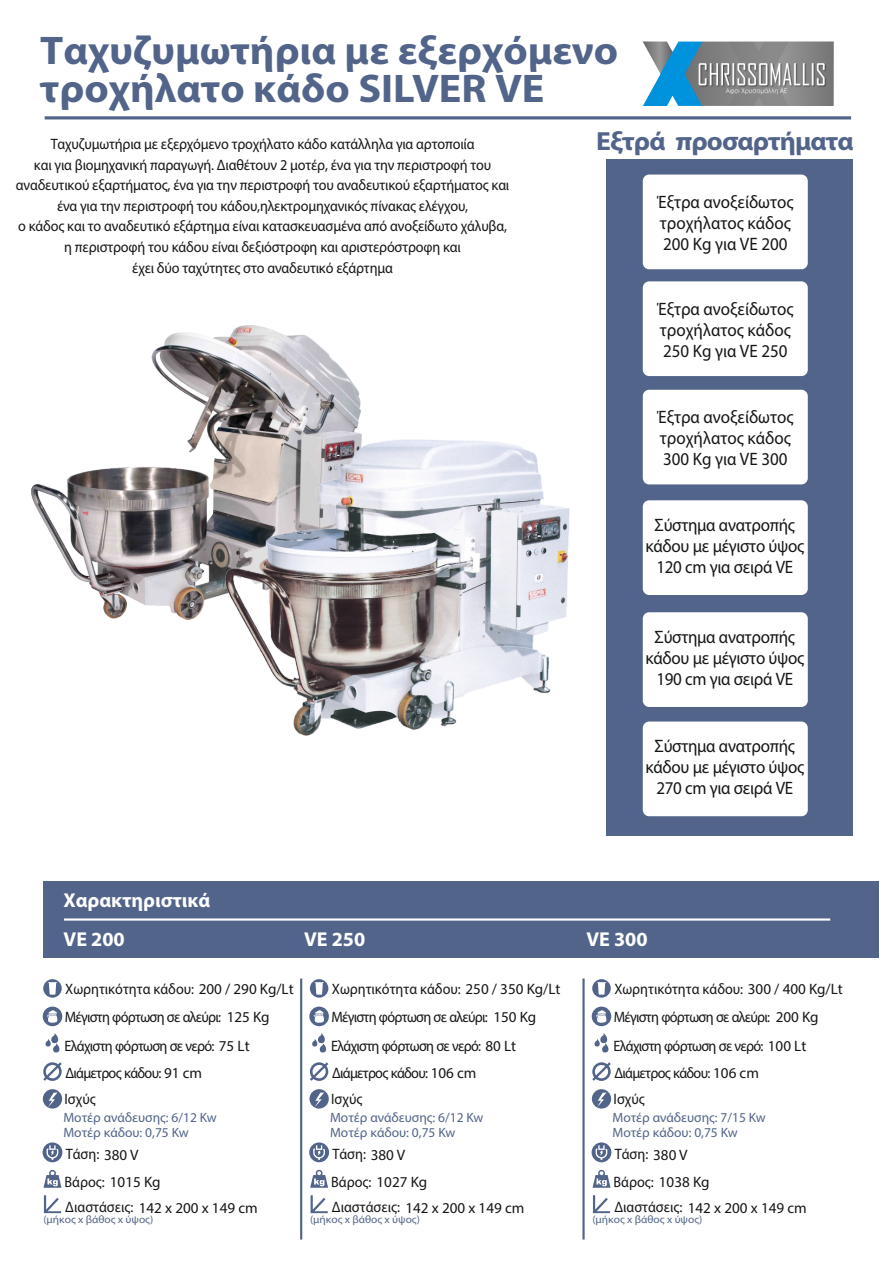
<style>
.page{position:relative;width:893px;height:1263px;background:#fff}
.page>*{position:absolute;margin:0;border:0;box-sizing:border-box;transform-origin:0 0}
.t1{font:700 40.05px/38.4px "Myriad Pro";color:#52648a;scale:1.05 1}
.t2{font:700 26.25px "Myriad Pro";letter-spacing:-.03em;color:#52648a;scale:1.05 1}
.t3{font:700 20.1px "Myriad Pro";color:#fff}
.t4{font:18px/21.1px "Myriad Pro";letter-spacing:-.02em;color:#151616;text-align:center;scale:.94 1}
.t5{font:18px/21.1px "Myriad Pro";color:#151616;scale:.94 1}
.t6{font:15.15px/20.5px "Myriad Pro";letter-spacing:-.01em;color:#151616;text-align:center;scale:.94 1}
.t7{font:15.15px/28.7px "Myriad Pro";letter-spacing:-.05em;color:#151616;scale:.94 1}
.t8{font:13.5px/14.9px "Myriad Pro";color:#52648a}
.t9{font:10.8px "Myriad Pro";color:#52648a;scale:1.06 1}
</style>
<div class="page">
<hr style="left:45px;top:116px;width:806px;height:3px;background:#52648a">
<div style="left:43px;top:881px;width:835px;height:76px;background:#52648a"></div>
<img style="left:643px;top:41px;width:191px;height:65px">
<svg style="left:44px;top:1195px;width:17px;height:18px"></svg>
<svg style="left:44px;top:1170px;width:17px;height:18px"></svg>
<svg style="left:43px;top:1142px;width:19px;height:20px"></svg>
<svg style="left:47px;top:1145px;width:11px;height:15px"></svg>
<svg style="left:43px;top:979px;width:19px;height:19px"></svg>
<svg style="left:48px;top:982px;width:9px;height:13px"></svg>
<div style="left:43px;top:1089px;width:19px;height:19px;background:#52648a;border-radius:50%"></div>
<svg style="left:48px;top:1092px;width:9px;height:15px"></svg>
<svg style="left:46px;top:1033px;width:13px;height:19px"></svg>
<div style="left:43px;top:1006px;width:19px;height:20px;background:#52648a;border-radius:50%"></div>
<svg style="left:47px;top:1010px;width:10px;height:13px"></svg>
<hr style="left:300px;top:978px;width:3px;height:261px;background:#52648a">
<svg style="left:64px;top:918px;width:766px;height:3px;background:#cdd2dd"></svg>
<svg style="left:43px;top:1062px;width:19px;height:19px"></svg>
<svg style="left:310px;top:1195px;width:18px;height:18px"></svg>
<svg style="left:310px;top:1170px;width:18px;height:18px"></svg>
<svg style="left:309px;top:1142px;width:20px;height:20px"></svg>
<svg style="left:313px;top:1145px;width:12px;height:15px"></svg>
<div style="left:310px;top:979px;width:18px;height:19px;background:#52648a;border-radius:50%"></div>
<svg style="left:314px;top:982px;width:10px;height:13px"></svg>
<div style="left:309px;top:1089px;width:20px;height:19px;background:#52648a;border-radius:50%"></div>
<svg style="left:315px;top:1092px;width:9px;height:15px"></svg>
<svg style="left:312px;top:1033px;width:14px;height:19px"></svg>
<svg style="left:309px;top:1006px;width:20px;height:20px"></svg>
<svg style="left:313px;top:1010px;width:11px;height:13px"></svg>
<svg style="left:310px;top:1062px;width:18px;height:19px"></svg>
<img style="left:31px;top:326px;width:329px;height:294px">
<img style="left:205px;top:395px;width:364px;height:340px">
<hr style="left:582px;top:978px;width:3px;height:261px;background:#52648a">
<svg style="left:593px;top:1195px;width:17px;height:18px"></svg>
<svg style="left:592px;top:1170px;width:18px;height:18px"></svg>
<svg style="left:592px;top:1142px;width:19px;height:20px"></svg>
<svg style="left:596px;top:1145px;width:11px;height:15px"></svg>
<svg style="left:592px;top:979px;width:19px;height:19px"></svg>
<svg style="left:597px;top:982px;width:9px;height:13px"></svg>
<div style="left:592px;top:1089px;width:19px;height:19px;background:#52648a;border-radius:50%"></div>
<svg style="left:597px;top:1092px;width:9px;height:15px"></svg>
<svg style="left:594px;top:1033px;width:14px;height:19px"></svg>
<div style="left:592px;top:1006px;width:19px;height:20px;background:#52648a;border-radius:50%"></div>
<svg style="left:596px;top:1010px;width:10px;height:13px"></svg>
<svg style="left:592px;top:1062px;width:19px;height:19px"></svg>
<div style="left:606px;top:159px;width:247px;height:677px;background:#52648a"></div>
<div style="left:640px;top:497px;width:171px;height:101px;background:#fff;border:3px solid #52648a;border-radius:8px"></div>
<div style="left:640px;top:171px;width:171px;height:101px;background:#fff;border:3px solid #52648a;border-radius:8px"></div>
<div style="left:640px;top:278px;width:171px;height:101px;background:#fff;border:3px solid #52648a;border-radius:8px"></div>
<div style="left:640px;top:387px;width:171px;height:101px;background:#fff;border:3px solid #52648a;border-radius:8px"></div>
<div style="left:640px;top:609px;width:171px;height:101px;background:#fff;border:3px solid #52648a;border-radius:8px"></div>
<div style="left:640px;top:718px;width:171px;height:101px;background:#fff;border:3px solid #52648a;border-radius:8px"></div>
<h1 class="t1" style="left:40px;top:34px;width:552px">Ταχυζυμωτήρια με εξερχόμενο τροχήλατο κάδο SILVER VE</h1>
<h2 class="t2" style="left:596px;top:130px;width:247px">Εξτρά προσαρτήματα</h2>
<p class="t6" style="left:16px;top:135px;width:526px">Tαχυζυμωτήρια με εξερχόμενο τροχήλατο κάδο κατάλληλα για αρτοποιία<br>και για βιομηχανική παραγωγή. Διαθέτουν 2 μοτέρ, ένα για την περιστροφή του αναδευτικού εξαρτήματος, ένα για την περιστροφή του αναδευτικού εξαρτήματος και ένα για την περιστροφή του κάδου,ηλεκτρομηχανικός πίνακας ελέγχου,<br>ο κάδος και το αναδευτικό εξάρτημα είναι κατασκευασμένα από ανοξείδωτο χάλυβα, η περιστροφή του κάδου είναι δεξιόστροφη και αριστερόστροφη και<br>έχει δύο ταχύτητες στο αναδευτικό εξάρτημα</p>
<p class="t5" style="left:657px;top:193px;width:146px">Έξτρα ανοξείδωτος τροχήλατος κάδος<br>200 Kg για VE 200</p>
<p class="t5" style="left:657px;top:300px;width:146px">Έξτρα ανοξείδωτος τροχήλατος κάδος<br>250 Kg για VE 250</p>
<p class="t5" style="left:657px;top:408px;width:146px">Έξτρα ανοξείδωτος τροχήλατος κάδος<br>300 Kg για VE 300</p>
<p class="t4" style="left:645px;top:516px;width:170px">Σύστημα ανατροπής κάδου με μέγιστο ύψος<br>120 cm για σειρά VE</p>
<p class="t4" style="left:645px;top:628px;width:170px">Σύστημα ανατροπής κάδου με μέγιστο ύψος<br>190 cm για σειρά VE</p>
<p class="t4" style="left:645px;top:737px;width:170px">Σύστημα ανατροπής κάδου με μέγιστο ύψος<br>270 cm για σειρά VE</p>
<h3 class="t3" style="left:64px;top:891px;width:148px">Χαρακτηριστικά</h3>
<h3 class="t3" style="left:64px;top:931px;width:63px">VE 200</h3>
<h3 class="t3" style="left:304px;top:931px;width:63px">VE 250</h3>
<h3 class="t3" style="left:586px;top:931px;width:63px">VE 300</h3>
<p class="t7" style="left:65px;top:975px;width:245px">Χωρητικότητα κάδου: 200 / 290 Kg/Lt<br>Μέγιστη φόρτωση σε αλεύρι: 125 Kg<br>Ελάχιστη φόρτωση σε νερό: 75 Lt</p>
<p class="t7" style="left:65px;top:1059px;width:147px">Διάμετρος κάδου: 91 cm</p>
<p class="t8" style="left:63px;top:1111px;width:155px">Μοτέρ ανάδευσης: 6/12 Kw<br>Μοτέρ κάδου: 0,75 Kw</p>
<p class="t6" style="left:65px;top:1089px;width:35px">Ισχύς</p>
<p class="t7" style="left:331px;top:975px;width:245px">Χωρητικότητα κάδου: 250 / 350 Kg/Lt<br>Μέγιστη φόρτωση σε αλεύρι: 150 Kg<br>Ελάχιστη φόρτωση σε νερό: 80 Lt</p>
<p class="t7" style="left:332px;top:1059px;width:155px">Διάμετρος κάδου: 106 cm</p>
<p class="t8" style="left:330px;top:1111px;width:155px">Μοτέρ ανάδευσης: 6/12 Kw<br>Μοτέρ κάδου: 0,75 Kw</p>
<p class="t6" style="left:331px;top:1089px;width:35px">Ισχύς</p>
<p class="t7" style="left:614px;top:975px;width:245px">Χωρητικότητα κάδου: 300 / 400 Kg/Lt<br>Μέγιστη φόρτωση σε αλεύρι: 200 Kg<br>Ελάχιστη φόρτωση σε νερό: 100 Lt</p>
<p class="t7" style="left:614px;top:1059px;width:155px">Διάμετρος κάδου: 106 cm</p>
<p class="t8" style="left:612px;top:1111px;width:155px">Μοτέρ ανάδευσης: 7/15 Kw<br>Μοτέρ κάδου: 0,75 Kw</p>
<p class="t6" style="left:614px;top:1089px;width:35px">Ισχύς</p>
<p class="t6" style="left:66px;top:1145px;width:79px">Τάση: 380 V</p>
<p class="t6" style="left:332px;top:1145px;width:79px">Τάση: 380 V</p>
<p class="t6" style="left:615px;top:1145px;width:79px">Τάση: 380 V</p>
<p class="t6" style="left:65px;top:1173px;width:104px">Βάρος: 1015 Kg</p>
<p class="t6" style="left:331px;top:1173px;width:104px">Βάρος: 1027 Kg</p>
<p class="t6" style="left:614px;top:1173px;width:104px">Βάρος: 1038 Kg</p>
<p class="t6" style="left:65px;top:1199px;width:206px">Διαστάσεις: 142 x 200 x 149 cm</p>
<p class="t9" style="left:43px;top:1215px;width:105px">(μήκος x βάθος x ύψος)</p>
<p class="t6" style="left:332px;top:1199px;width:206px">Διαστάσεις: 142 x 200 x 149 cm</p>
<p class="t9" style="left:310px;top:1215px;width:105px">(μήκος x βάθος x ύψος)</p>
<p class="t6" style="left:614px;top:1199px;width:206px">Διαστάσεις: 142 x 200 x 149 cm</p>
<p class="t9" style="left:592px;top:1215px;width:105px">(μήκος x βάθος x ύψος)</p>
</div>
